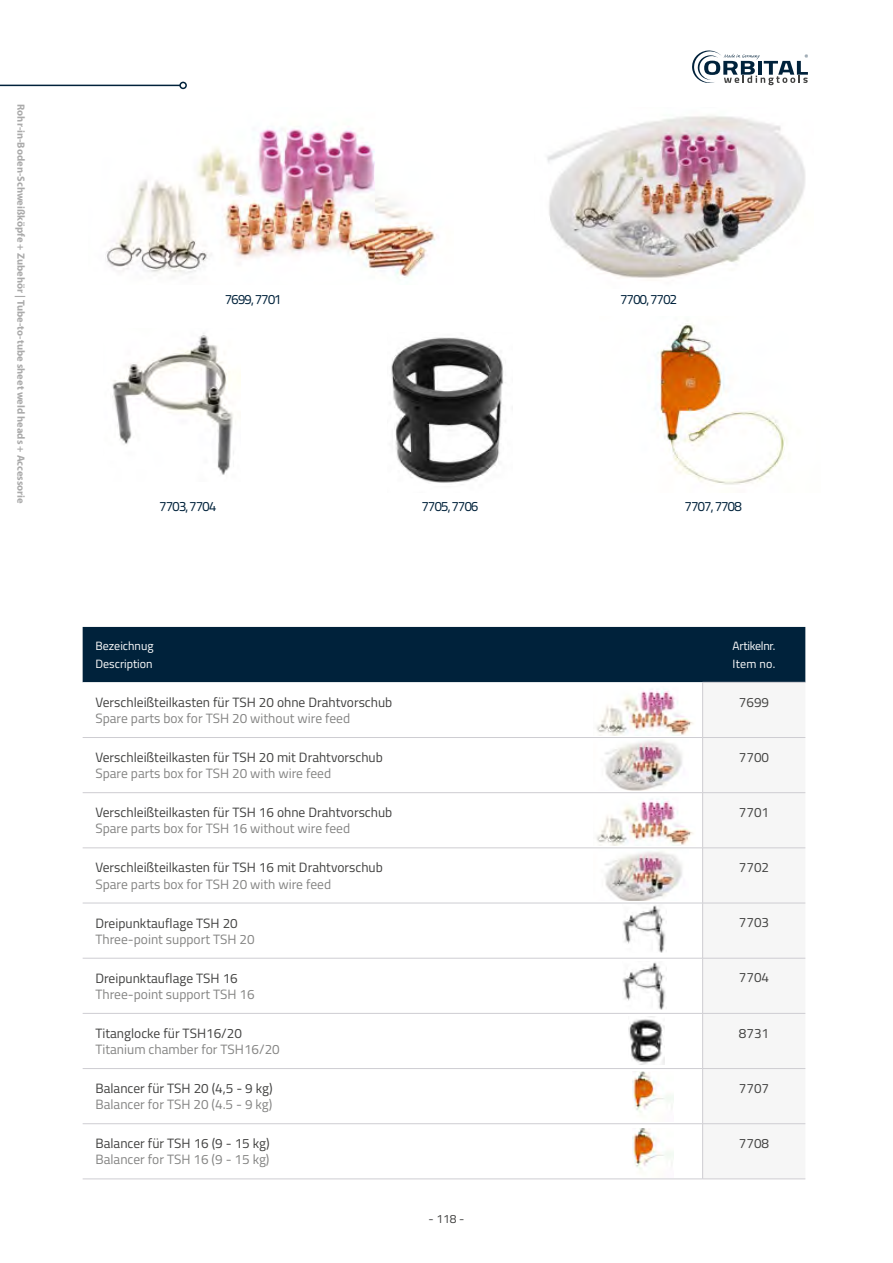
<style>
.page{position:relative;width:893px;height:1263px;background:#fff}
.page>*{position:absolute;margin:0;border:0;box-sizing:border-box;transform-origin:0 0}
.t1{font:13.5px "Titillium";color:#424241}
.t2{font:13.5px "Titillium";color:#848483}
.t3{font:13.5px "Titillium Text 14 L 400 wt";letter-spacing:-.05em;color:#00223b}
.t4{font:12px/18px "Titillium";color:#fff}
.t5{font:12px/18px "Titillium";letter-spacing:-.02em;color:#fff}
.t6{font:12px "Titillium";color:#424241}
.t7{font:700 10.5px "Myriad Pro";color:#aaa}
</style>
<div class="page">
<hr style="left:0;top:85px;width:180px;height:1px;background:#00223b">
<div style="left:179px;top:82px;width:8px;height:7px;border:2px solid #00223b;border-radius:50%"></div>
<svg style="left:692px;top:50px;width:116px;height:35px"></svg>
<div style="left:83px;top:627px;width:722px;height:55px;background:#00223b"></div>
<svg style="left:83px;top:682px;width:619px;height:443px"></svg>
<div style="left:703px;top:683px;width:102px;height:495px;background:#f6f6f6"></div>
<hr style="left:83px;top:737px;width:620px;height:1px;background:#cecdd2">
<hr style="left:83px;top:792px;width:620px;height:1px;background:#cecdd2">
<hr style="left:83px;top:847px;width:620px;height:1px;background:#cecdd2">
<hr style="left:83px;top:903px;width:620px;height:1px;background:#cecdd2">
<hr style="left:83px;top:958px;width:620px;height:1px;background:#cecdd2">
<hr style="left:83px;top:1013px;width:620px;height:1px;background:#cecdd2">
<hr style="left:83px;top:1068px;width:620px;height:1px;background:#cecdd2">
<hr style="left:83px;top:1123px;width:620px;height:1px;background:#cecdd2">
<hr style="left:83px;top:1178px;width:620px;height:1px;background:#cecdd2">
<hr style="left:702px;top:682px;width:103px;height:1px;background:#cecdd2">
<hr style="left:702px;top:682px;width:1px;height:55px;background:#cecdd2">
<hr style="left:703px;top:737px;width:102px;height:1px;background:#cecdd2">
<hr style="left:702px;top:738px;width:1px;height:54px;background:#cecdd2">
<hr style="left:703px;top:792px;width:102px;height:1px;background:#cecdd2">
<hr style="left:702px;top:793px;width:1px;height:55px;background:#cecdd2">
<hr style="left:703px;top:847px;width:102px;height:1px;background:#cecdd2">
<hr style="left:702px;top:848px;width:1px;height:55px;background:#cecdd2">
<hr style="left:703px;top:903px;width:102px;height:1px;background:#cecdd2">
<hr style="left:702px;top:903px;width:1px;height:55px;background:#cecdd2">
<hr style="left:703px;top:958px;width:102px;height:1px;background:#cecdd2">
<hr style="left:702px;top:958px;width:1px;height:55px;background:#cecdd2">
<hr style="left:703px;top:1013px;width:102px;height:1px;background:#cecdd2">
<hr style="left:702px;top:1013px;width:1px;height:55px;background:#cecdd2">
<hr style="left:703px;top:1068px;width:102px;height:1px;background:#cecdd2">
<hr style="left:702px;top:1069px;width:1px;height:54px;background:#cecdd2">
<hr style="left:703px;top:1123px;width:102px;height:1px;background:#cecdd2">
<hr style="left:702px;top:1124px;width:1px;height:55px;background:#cecdd2">
<hr style="left:703px;top:1178px;width:102px;height:1px;background:#cecdd2">
<img style="left:106px;top:129px;width:331px;height:149px">
<img style="left:593px;top:686px;width:103px;height:50px">
<img style="left:593px;top:796px;width:103px;height:49px">
<img style="left:547px;top:115px;width:258px;height:164px">
<img style="left:593px;top:739px;width:95px;height:51px">
<img style="left:593px;top:850px;width:95px;height:51px">
<img style="left:112px;top:333px;width:129px;height:142px">
<img style="left:622px;top:905px;width:45px;height:48px">
<img style="left:622px;top:961px;width:45px;height:49px">
<img style="left:391px;top:337px;width:113px;height:146px">
<img style="left:629px;top:1016px;width:35px;height:48px">
<img style="left:655px;top:324px;width:132px;height:161px">
<img style="left:632px;top:1071px;width:42px;height:50px">
<img style="left:632px;top:1128px;width:42px;height:42px">
<p class="t7" style="left:28px;top:104px;width:401px;rotate:90deg">Rohr-in-Boden-Schweißköpfe + Zubehör | Tube-to-tube sheet weld heads + Accessorie</p>
<p class="t3" style="left:225px;top:291px;width:58px">7699, 7701</p>
<p class="t3" style="left:160px;top:498px;width:58px">7703, 7704</p>
<p class="t3" style="left:422px;top:498px;width:58px">7705, 7706</p>
<p class="t3" style="left:620px;top:291px;width:58px">7700, 7702</p>
<p class="t3" style="left:685px;top:498px;width:58px">7707, 7708</p>
<p class="t4" style="left:95px;top:636px;width:60px">Bezeichnug<br>Description</p>
<p class="t5" style="left:732px;top:636px;width:44px">Artikelnr.<br>Item no.</p>
<p class="t1" style="left:95px;top:692px;width:298px">Verschleißteilkasten für TSH 20 ohne Drahtvorschub</p>
<p class="t2" style="left:95px;top:708px;width:256px">Spare parts box for TSH 20 without wire feed</p>
<p class="t1" style="left:739px;top:692px;width:32px">7699</p>
<p class="t1" style="left:95px;top:747px;width:289px">Verschleißteilkasten für TSH 20 mit Drahtvorschub</p>
<p class="t2" style="left:95px;top:764px;width:237px">Spare parts box for TSH 20 with wire feed</p>
<p class="t1" style="left:739px;top:747px;width:32px">7700</p>
<p class="t1" style="left:95px;top:803px;width:298px">Verschleißteilkasten für TSH 16 ohne Drahtvorschub</p>
<p class="t2" style="left:95px;top:819px;width:256px">Spare parts box for TSH 16 without wire feed</p>
<p class="t1" style="left:739px;top:802px;width:32px">7701</p>
<p class="t1" style="left:95px;top:858px;width:289px">Verschleißteilkasten für TSH 16 mit Drahtvorschub</p>
<p class="t2" style="left:95px;top:874px;width:237px">Spare parts box for TSH 20 with wire feed</p>
<p class="t1" style="left:739px;top:857px;width:32px">7702</p>
<p class="t1" style="left:95px;top:913px;width:144px">Dreipunktauflage TSH 20</p>
<p class="t2" style="left:95px;top:929px;width:161px">Three-point support TSH 20</p>
<p class="t1" style="left:739px;top:913px;width:32px">7703</p>
<p class="t1" style="left:95px;top:968px;width:144px">Dreipunktauflage TSH 16</p>
<p class="t2" style="left:95px;top:984px;width:161px">Three-point support TSH 16</p>
<p class="t1" style="left:739px;top:968px;width:32px">7704</p>
<p class="t1" style="left:95px;top:1023px;width:148px">Titanglocke für TSH16/20</p>
<p class="t2" style="left:95px;top:1039px;width:186px">Titanium chamber for TSH16/20</p>
<p class="t1" style="left:739px;top:1023px;width:32px">8731</p>
<p class="t1" style="left:95px;top:1078px;width:179px">Balancer für TSH 20 (4,5 - 9 kg)</p>
<p class="t2" style="left:95px;top:1095px;width:178px">Balancer for TSH 20 (4.5 - 9 kg)</p>
<p class="t1" style="left:739px;top:1078px;width:32px">7707</p>
<p class="t1" style="left:95px;top:1134px;width:176px">Balancer für TSH 16 (9 - 15 kg)</p>
<p class="t2" style="left:95px;top:1150px;width:176px">Balancer for TSH 16 (9 - 15 kg)</p>
<p class="t1" style="left:739px;top:1133px;width:32px">7708</p>
<p class="t6" style="left:428px;top:1210px;width:37px">- 118 -</p>
</div>
